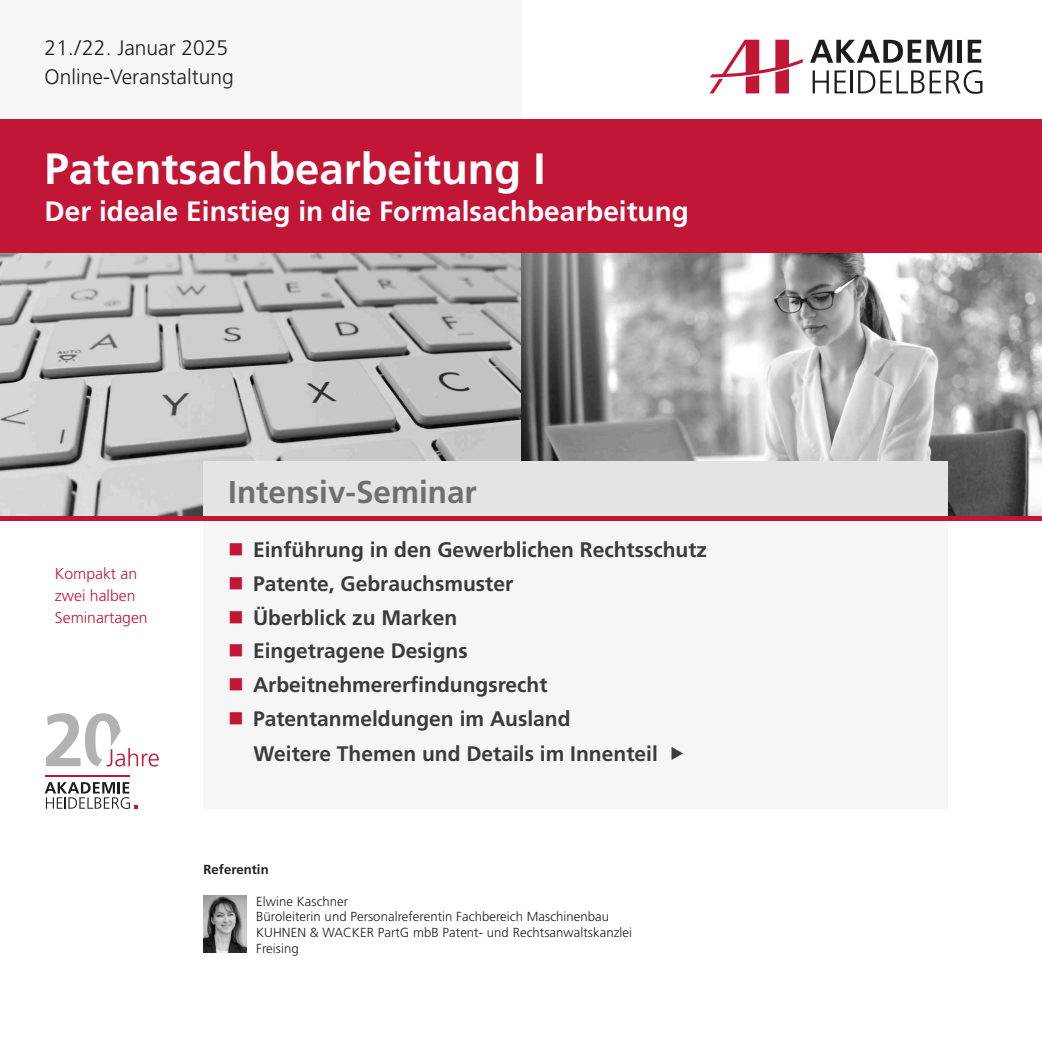
<style>
.page{position:relative;width:1042px;height:1042px;background:#fff}
.page>*{position:absolute;margin:0;border:0;box-sizing:border-box;transform-origin:0 0}
.t1{font:700 43.75px "Frutiger LT Pro";color:#fff}
.t2{font:700 31.5px "Frutiger LT Pro";color:#6f6f6e}
.t3{font:700 28px "Frutiger LT Pro";color:#fff}
.t4{font:700 21px/33.9px "Frutiger LT Pro";color:#3c3b3b}
.t5{font:300 21px/28.3px "Frutiger LT Pro";color:#1d1d1b}
.t6{font:300 15.75px/22.1px "Frutiger LT Pro";color:#c21636}
.t7{font:300 13.12px/15.8px "Frutiger LT Pro";letter-spacing:.005em;color:#1d1d1b}
.t8{font:700 13.12px "Frutiger LT Pro";letter-spacing:.005em;color:#1d1d1b}
</style>
<div class="page">
<img style="left:0;top:253px;width:521px;height:263px">
<svg style="left:521px;top:253px;width:521px;height:263px;background:#a2a2a2"></svg>
<div style="left:0;top:0;width:521px;height:119px;background:#f6f6f6"></div>
<div style="left:0;top:119px;width:1042px;height:134px;background:#c21636"></div>
<div style="left:203px;top:461px;width:744px;height:60px;background:#e4e4e3"></div>
<div style="left:203px;top:521px;width:744px;height:288px;background:#f6f6f6"></div>
<div style="left:0;top:516px;width:1042px;height:5px;background:#c21636"></div>
<svg style="left:810px;top:40px;width:142px;height:23px"></svg>
<div style="left:957px;top:40px;width:5px;height:23px;background:#1d1d1b"></div>
<svg style="left:967px;top:40px;width:14px;height:23px"></svg>
<svg style="left:812px;top:70px;width:34px;height:23px"></svg>
<hr style="left:851px;top:70px;width:2px;height:23px;background:#1d1d1b">
<svg style="left:710px;top:40px;width:93px;height:53px"></svg>
<svg style="left:858px;top:70px;width:124px;height:24px"></svg>
<img style="left:203px;top:896px;width:43px;height:57px">
<svg style="left:46px;top:713px;width:113px;height:53px"></svg>
<svg style="left:45px;top:782px;width:93px;height:27px"></svg>
<hr style="left:46px;top:775px;width:84px;height:1px;background:#c21636">
<p class="t5" style="left:45px;top:36px;width:191px">21. / 22. Januar 2025<br>Online-Veranstaltung</p>
<h1 class="t1" style="left:45px;top:152px;width:502px">Patentsachbearbeitung I</h1>
<h3 class="t3" style="left:45px;top:199px;width:646px">Der ideale Einstieg in die Formalsachbearbeitung</h3>
<p class="t6" style="left:55px;top:563px;width:94px">Kompakt an zwei halben<br>Seminartagen</p>
<h2 class="t2" style="left:228px;top:479px;width:250px">Intensiv-Seminar</h2>
<p class="t4" style="left:253px;top:534px;width:455px">Einführung in den Gewerblichen Rechtsschutz<br>Patente, Gebrauchsmuster<br>Überblick zu Marken<br>Eingetragene Designs<br>Arbeitnehmererfindungsrecht<br>Patentanmeldungen im Ausland</p>
<p class="t4" style="left:253px;top:738px;width:406px">Weitere Themen und Details im Innenteil</p>
<p class="t8" style="left:203px;top:863px;width:67px">Referentin</p>
<p class="t7" style="left:256px;top:894px;width:377px">Elwine Kaschner<br>Büroleiterin und Personalreferentin Fachbereich Maschinenbau KUHNEN &amp; WACKER PartG mbB Patent- und Rechtsanwaltskanzlei Freising</p>
</div>
